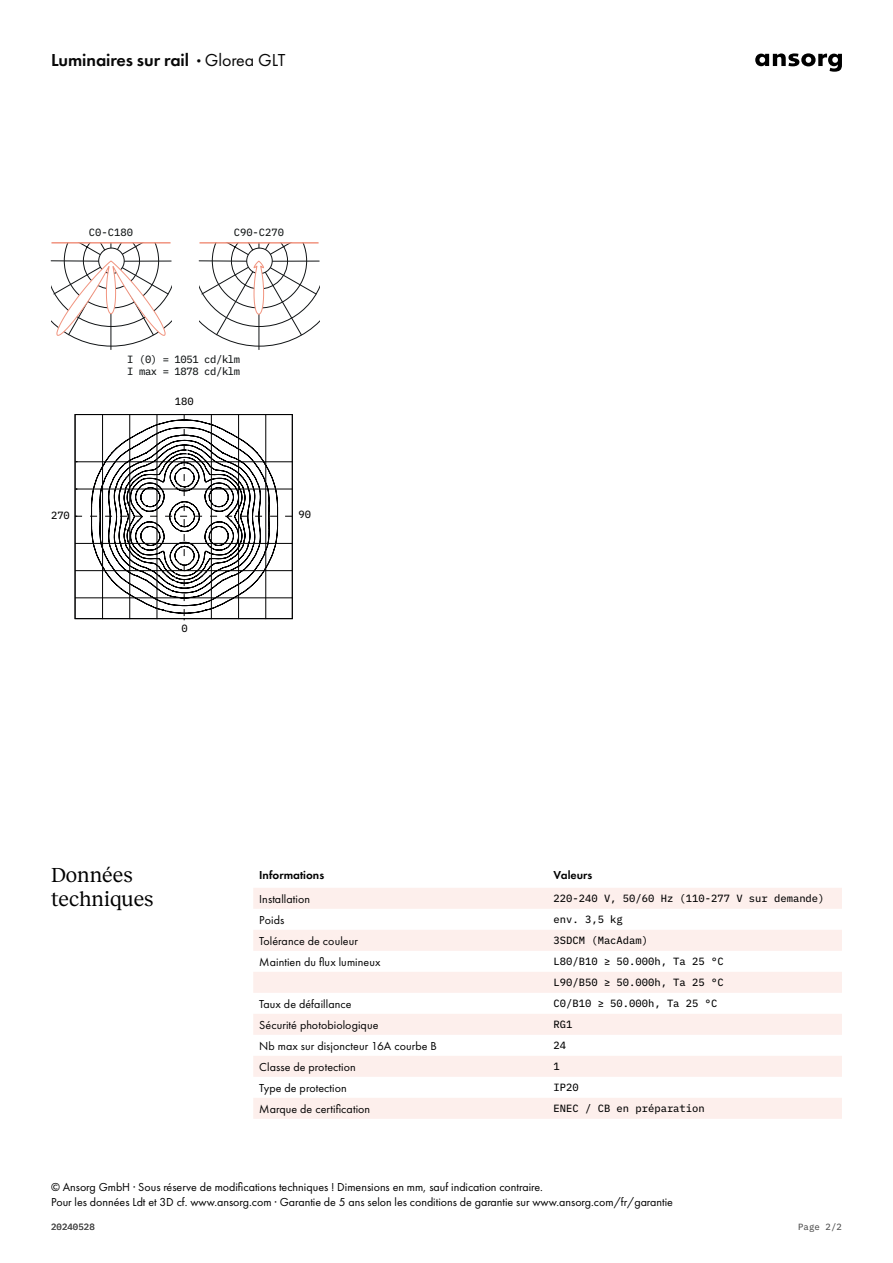
<style>
.page{position:relative;width:893px;height:1263px;background:#fff}
.page>*{position:absolute;margin:0;border:0;box-sizing:border-box;transform-origin:0 0}
.H_Tabelle{font:21px "Reckless";color:#000}
.t1{font:600 18px "Futura PT";letter-spacing:-.005em;color:#080808}
.Tabelle_Kategorie{font:12px/15px "Futura PT";color:#000}
.Tabelle_Wert{font:600 12px "Futura PT";color:#000}
.Tabelle_Wert-2{font:10.5px "IBM Plex Mono Text";color:#000}
.t2{font:10.5px/12.6px "IBM Plex Mono Text";letter-spacing:-.035em;color:#101415}
.t3{font:10.5px "IBM Plex Mono Text";color:#000001}
.Lichttechnische_Daten{font:10.5px "IBM Plex Mono Text";color:#000}
.t4{font:9px "IBM Plex Mono Text";letter-spacing:.01em;color:#4d4d4d}
.s1{font-weight:400}
</style>
<div class="page">
<svg style="left:755px;top:53px;width:87px;height:19px"></svg>
<hr style="left:51px;top:242px;width:120px;height:2px;background:#f1947f">
<svg style="left:51px;top:243px;width:121px;height:107px"></svg>
<hr style="left:199px;top:242px;width:120px;height:2px;background:#f1947f">
<svg style="left:74px;top:414px;width:219px;height:206px"></svg>
<svg style="left:199px;top:243px;width:121px;height:107px"></svg>
<svg style="left:253px;top:888px;width:589px;height:231px;fill:#fdefec"></svg>
<p class="t1" style="left:51px;top:49px;width:236px">Luminaires sur rail · <span class="s1">Glorea GLT</span></p>
<p class="t2" style="left:89px;top:225px;width:46px">C0-C180</p>
<p class="t2" style="left:234px;top:225px;width:52px">C90-C270</p>
<p class="t3" style="left:51px;top:507px;width:20px">270</p>
<p class="t2" style="left:127px;top:352px;width:114px">I (0) = 1051 cd/klm<br>I max = 1878 cd/klm</p>
<p class="t3" style="left:175px;top:394px;width:20px">180</p>
<p class="t3" style="left:181px;top:620px;width:8px">0</p>
<p class="t3" style="left:299px;top:507px;width:14px">90</p>
<p class="H_Tabelle" style="left:51px;top:860px;width:83px">Données</p>
<p class="H_Tabelle" style="left:51px;top:884px;width:104px">techniques</p>
<p class="Tabelle_Wert" style="left:259px;top:868px;width:66px">Informations</p>
<p class="Tabelle_Wert" style="left:554px;top:868px;width:40px">Valeurs</p>
<p class="Tabelle_Kategorie" style="left:259px;top:891px;width:52px">Installation</p>
<p class="Tabelle_Wert-2" style="left:554px;top:890px;width:272px">220-240 V, 50/60 Hz (110-277 V sur demande)</p>
<p class="Tabelle_Kategorie" style="left:259px;top:912px;width:27px">Poids</p>
<p class="Lichttechnische_Daten" style="left:554px;top:911px;width:71px">env. 3,5 kg</p>
<p class="Tabelle_Kategorie" style="left:259px;top:933px;width:100px">Tolérance de couleur</p>
<p class="Tabelle_Wert-2" style="left:554px;top:932px;width:96px">3SDCM (MacAdam)</p>
<p class="Tabelle_Kategorie" style="left:259px;top:954px;width:123px">Maintien du flux lumineux</p>
<p class="Tabelle_Wert-2" style="left:554px;top:953px;width:172px">L80/B10 ≥ 50.000h, Ta 25 °C</p>
<p class="Tabelle_Wert-2" style="left:554px;top:974px;width:172px">L90/B50 ≥ 50.000h, Ta 25 °C</p>
<p class="Tabelle_Kategorie" style="left:259px;top:996px;width:94px">Taux de défaillance</p>
<p class="Tabelle_Wert-2" style="left:554px;top:995px;width:165px">C0/B10 ≥ 50.000h, Ta 25 °C</p>
<p class="Tabelle_Kategorie" style="left:259px;top:1017px;width:121px">Sécurité photobiologique</p>
<p class="Tabelle_Wert-2" style="left:554px;top:1016px;width:20px">RG1</p>
<p class="Tabelle_Kategorie" style="left:259px;top:1038px;width:179px">Nb max sur disjoncteur 16A courbe B</p>
<p class="Tabelle_Wert-2" style="left:554px;top:1037px;width:14px">24</p>
<p class="Tabelle_Kategorie" style="left:259px;top:1059px;width:98px">Classe de protection</p>
<p class="Tabelle_Wert-2" style="left:554px;top:1058px;width:8px">1</p>
<p class="Tabelle_Kategorie" style="left:259px;top:1080px;width:89px">Type de protection</p>
<p class="Tabelle_Wert-2" style="left:554px;top:1079px;width:27px">IP20</p>
<p class="Tabelle_Kategorie" style="left:259px;top:1101px;width:113px">Marque de certification</p>
<p class="Tabelle_Wert-2" style="left:554px;top:1100px;width:153px">ENEC / CB en préparation</p>
<p class="Tabelle_Kategorie" style="left:51px;top:1179px;width:623px">© Ansorg GmbH · Sous réserve de modifications techniques ! Dimensions en mm, sauf indication contraire.<br>Pour les données Ldt et 3D cf. www.ansorg.com · Garantie de 5 ans selon les conditions de garantie sur www.ansorg.com/fr/garantie</p>
<p class="t4" style="left:798px;top:1220px;width:45px">Page 2/2</p>
<p class="t4" style="left:51px;top:1220px;width:45px">20240528</p>
<p class="t4" style="left:804px;top:1220px;width:40px">Page 21</p>
</div>
